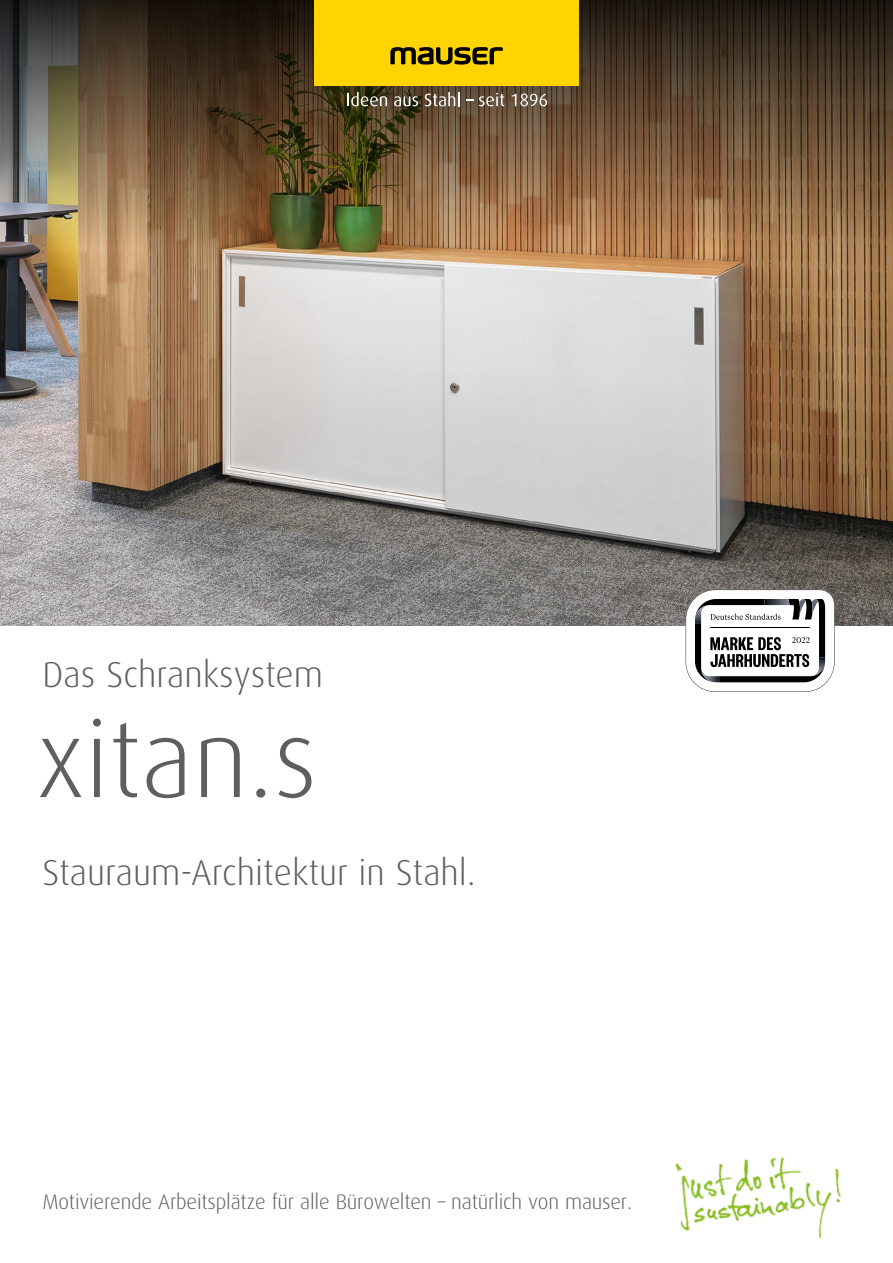
<style>
.page{position:relative;width:893px;height:1263px;background:#fff}
.page>*{position:absolute;margin:0;border:0;box-sizing:border-box;transform-origin:0 0}
.t1{font:300 108px "Dax OT";color:#5f5f5e}
.t2{font:300 36px "Dax OT";color:#5f5f5e}
.t3{font:300 21px "Dax OT";letter-spacing:-.01em;color:#5f5f5e}
</style>
<div class="page">
<img style="left:0;top:361px;width:893px;height:265px">
<img style="left:675px;top:1157px;width:166px;height:82px">
<img style="left:0;top:0;width:893px;height:361px">
<div style="left:315px;top:0;width:264px;height:85px;background:#ffd400"></div>
<svg style="left:390px;top:47px;width:113px;height:18px"></svg>
<svg style="left:347px;top:92px;width:40px;height:14px"></svg>
<svg style="left:394px;top:96px;width:24px;height:10px"></svg>
<svg style="left:425px;top:92px;width:35px;height:14px"></svg>
<svg style="left:479px;top:93px;width:25px;height:13px"></svg>
<svg style="left:511px;top:94px;width:36px;height:12px"></svg>
<svg style="left:686px;top:590px;width:148px;height:102px"></svg>
<h2 class="t2" style="left:43px;top:652px;width:282px">Das Schranksystem</h2>
<h1 class="t1" style="left:36px;top:692px;width:282px">xitan.s</h1>
<h2 class="t2" style="left:43px;top:850px;width:434px">Stauraum-Architektur in Stahl.</h2>
<p class="t3" style="left:43px;top:1188px;width:591px">Motivierende Arbeitsplätze für alle Bürowelten – natürlich von mauser.</p>
</div>
